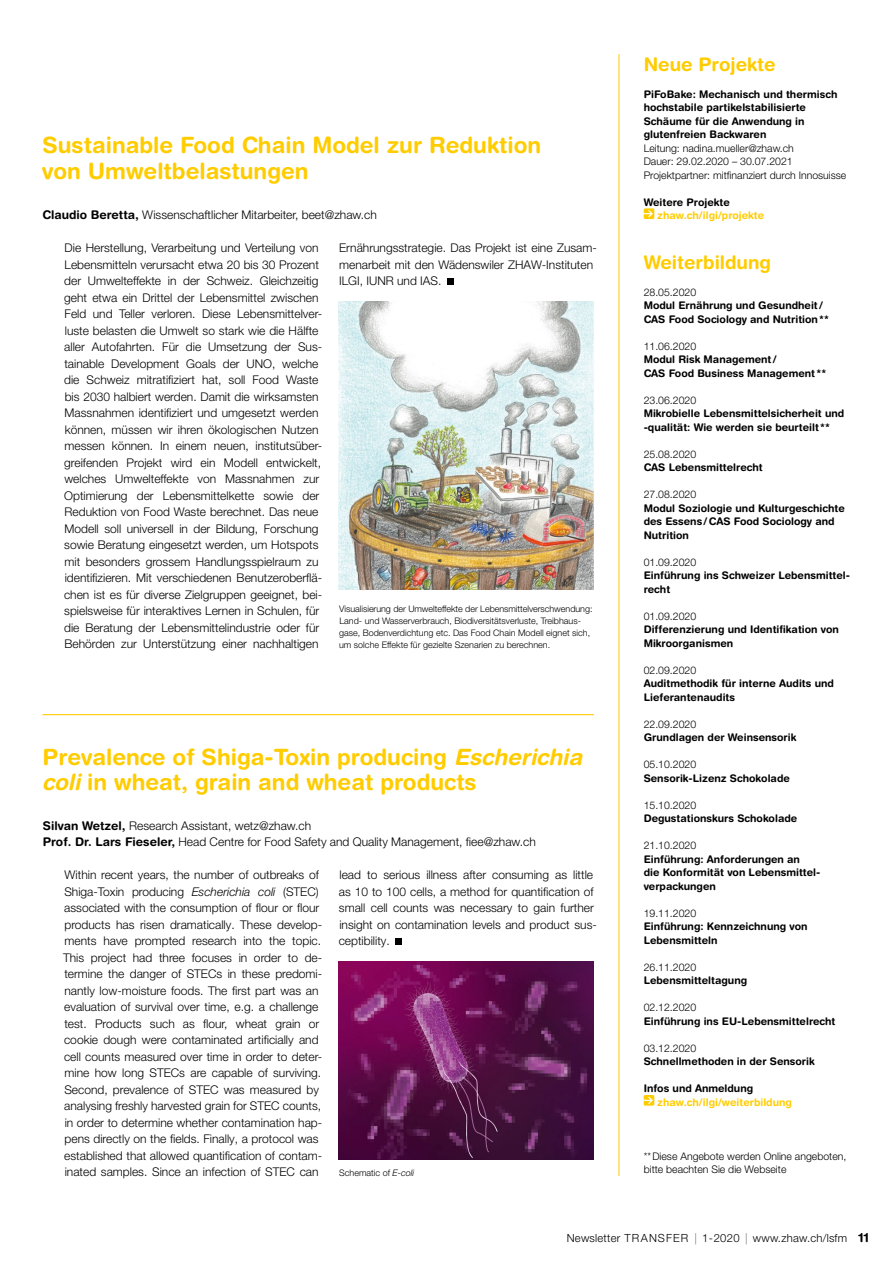
<style>
.page{position:relative;width:893px;height:1263px;background:#fff}
.page>*{position:absolute;margin:0;border:0;box-sizing:border-box;transform-origin:0 0}
.t1{font:700 22.5px/25.5px "Helvetica Rounded LT Std";color:#fc0}
.t2{font:700 18.75px "Helvetica Rounded LT Std";color:#fc0}
.t3{font:300 12px/16.5px "Helvetica Neue LT Pro";color:#000}
.t4{font:300 11.25px "Helvetica Neue LT Pro";letter-spacing:.02em;color:#000}
.t5{font:700 10.5px/13.5px "Helvetica Rounded LT Std";color:#000}
.t6{font:300 10.5px/13.5px "Helvetica Neue LT Pro";color:#000}
.t7{font:700 10.5px "Helvetica Rounded LT Std";color:#fc0}
.t8{font:300 9px/12px "Helvetica Neue LT Std";color:#000}
.s1{font-family:"Helvetica Rounded LT Std";font-weight:700}
.s2{font-family:"Helvetica Rounded";font-style:italic}
.s3{font-family:"Helvetica Neue LT Std";font-style:italic}
.s4{font-style:italic}
.s5{font-family:"Helvetica Rounded LT Std";font-weight:700;font-size:12.75px}
</style>
<div class="page">
<svg style="left:644px;top:208px;width:10px;height:11px"></svg>
<svg style="left:644px;top:1095px;width:10px;height:10px"></svg>
<hr style="left:619px;top:54px;width:1px;height:1122px;background:#fc0">
<hr style="left:43px;top:714px;width:551px;height:1px;background:#fc0">
<div style="left:447px;top:279px;width:7px;height:6px;background:#000"></div>
<svg style="left:396px;top:939px;width:6px;height:6px"></svg>
<img style="left:338px;top:962px;width:256px;height:198px">
<img style="left:338px;top:302px;width:256px;height:288px">
<h1 class="t1" style="left:42px;top:132px;width:501px">Sustainable Food Chain Model zur Reduktion von Umweltbelastungen</h1>
<p class="t3" style="left:43px;top:206px;width:336px"><span class="s1">Claudio Beretta,</span> Wissenschaftlicher Mitarbeiter, beet@zhaw.ch</p>
<p class="t3" style="left:64px;top:239px;width:260px">Die Herstellung, Verarbeitung und Verteilung von Lebensmitteln verursacht etwa 20 bis 30 Prozent der Umwelteffekte in der Schweiz. Gleichzeitig geht etwa ein Drittel der Lebensmittel zwischen Feld und Teller verloren. Diese Lebensmittelver&shy;luste belasten die Umwelt so stark wie die Hälfte aller Autofahrten. Für die Umsetzung der Sus&shy;tainable Development Goals der UNO, welche die Schweiz mitratifiziert hat, soll Food Waste bis 2030 halbiert werden. Damit die wirksamsten Massnahmen identifiziert und umgesetzt werden können, müssen wir ihren ökologischen Nutzen messen können. In einem neuen, institutsüber&shy;greifenden Projekt wird ein Modell entwickelt, welches Umwelteffekte von Massnahmen zur Optimierung der Lebensmittelkette sowie der Reduktion von Food Waste berechnet. Das neue Modell soll universell in der Bildung, Forschung sowie Beratung eingesetzt werden, um Hotspots mit besonders grossem Handlungsspielraum zu identifizieren. Mit verschiedenen Benutzeroberflä&shy;chen ist es für diverse Zielgruppen geeignet, bei&shy;spielsweise für interaktives Lernen in Schulen, für die Beratung der Lebensmittelindustrie oder für Behörden zur Unterstützung einer nachhaltigen</p>
<p class="t3" style="left:339px;top:239px;width:259px">Ernährungsstrategie. Das Projekt ist eine Zusam&shy;menarbeit mit den Wädenswiler ZHAW-Instituten<br>ILGI, IUNR und IAS.</p>
<p class="t8" style="left:339px;top:603px;width:255px">Visualisierung der Umwelteffekte der Lebensmittelverschwendung:<br>Land- und Wasserverbrauch, Biodiversitätsverluste, Treibhaus&shy;gase, Bodenverdichtung etc. Das Food Chain Modell eignet sich, um solche Effekte für gezielte Szenarien zu berechnen.</p>
<h1 class="t1" style="left:42px;top:744px;width:541px">Prevalence of Shiga-Toxin producing <span class="s2">Escherichia coli</span> in wheat, grain and wheat products</h1>
<p class="t3" style="left:43px;top:817px;width:495px"><span class="s1">Silvan Wetzel,</span> Research Assistant, wetz@zhaw.ch<br><span class="s1">Prof. Dr. Lars Fieseler,</span> Head Centre for Food Safety and Quality Management, fiee@zhaw.ch</p>
<p class="t3" style="left:63px;top:866px;width:261px">Within recent years, the number of outbreaks of Shiga-Toxin producing <span class="s3">Escherichia coli</span> (STEC) associated with the consumption of flour or flour products has risen dramatically. These develop&shy;ments have prompted research into the topic.<br>This project had three focuses in order to de&shy;termine the danger of STECs in these predomi&shy;nantly low-moisture foods. The first part was an evaluation of survival over time, e.g. a challenge test. Products such as flour, wheat grain or cookie dough were contaminated artificially and cell counts measured over time in order to deter&shy;mine how long STECs are capable of surviving.<br>Second, prevalence of STEC was measured by analysing freshly harvested grain for STEC counts, in order to determine whether contamination hap&shy;pens directly on the fields. Finally, a protocol was established that allowed quantification of contam&shy;inated samples. Since an infection of STEC can</p>
<p class="t3" style="left:339px;top:866px;width:260px">lead to serious illness after consuming as little as 10 to 100 cells, a method for quantification of small cell counts was necessary to gain further insight on contamination levels and product sus&shy;ceptibility.</p>
<p class="t8" style="left:339px;top:1167px;width:76px">Schematic of <span class="s4">E-coli</span></p>
<h2 class="t2" style="left:644px;top:52px;width:133px">Neue Projekte</h2>
<p class="t5" style="left:644px;top:87px;width:195px">PiFoBake: Mechanisch und thermisch hochstabile partikelstabilisierte<br>Schäume für die Anwendung in glutenfreien Backwaren</p>
<p class="t6" style="left:644px;top:141px;width:204px">Leitung: nadina.mueller@zhaw.ch<br>Dauer: 29.02.2020 – 30.07.2021<br>Projektpartner: mitfinanziert durch Innosuisse</p>
<p class="t5" style="left:644px;top:195px;width:88px">Weitere Projekte</p>
<p class="t7" style="left:657px;top:209px;width:108px">zhaw.ch/ilgi/projekte</p>
<h2 class="t2" style="left:644px;top:250px;width:129px">Weiterbildung</h2>
<p class="t6" style="left:644px;top:285px;width:54px">28.05.2020</p>
<p class="t5" style="left:644px;top:298px;width:187px">Modul Ernährung und Gesundheit/<br>CAS Food Sociology and Nutrition**</p>
<p class="t6" style="left:644px;top:339px;width:54px">11.06.2020</p>
<p class="t5" style="left:644px;top:352px;width:184px">Modul Risk Management/<br>CAS Food Business Management **</p>
<p class="t6" style="left:644px;top:393px;width:54px">23.06.2020</p>
<p class="t5" style="left:644px;top:406px;width:202px">Mikrobielle Lebensmittelsicherheit und -qualität: Wie werden sie beurteilt **</p>
<p class="t6" style="left:644px;top:447px;width:54px">25.08.2020</p>
<p class="t5" style="left:644px;top:460px;width:120px">CAS Lebensmittelrecht</p>
<p class="t6" style="left:644px;top:487px;width:54px">27.08.2020</p>
<p class="t5" style="left:644px;top:501px;width:203px">Modul Soziologie und Kulturgeschichte des Essens/CAS Food Sociology and<br>Nutrition</p>
<p class="t6" style="left:644px;top:555px;width:54px">01.09.2020</p>
<p class="t5" style="left:644px;top:568px;width:208px">Einführung ins Schweizer Lebensmittel&shy;recht</p>
<p class="t6" style="left:644px;top:609px;width:54px">01.09.2020</p>
<p class="t5" style="left:644px;top:622px;width:197px">Differenzierung und Identifikation von<br>Mikroorganismen</p>
<p class="t6" style="left:644px;top:663px;width:54px">02.09.2020</p>
<p class="t5" style="left:644px;top:676px;width:192px">Auditmethodik für interne Audits und<br>Lieferantenaudits</p>
<p class="t6" style="left:644px;top:717px;width:54px">22.09.2020</p>
<p class="t5" style="left:644px;top:730px;width:154px">Grundlagen der Weinsensorik</p>
<p class="t6" style="left:644px;top:757px;width:54px">05.10.2020</p>
<p class="t5" style="left:644px;top:771px;width:148px">Sensorik-Lizenz Schokolade</p>
<p class="t6" style="left:644px;top:798px;width:54px">15.10.2020</p>
<p class="t5" style="left:644px;top:811px;width:155px">Degustationskurs Schokolade</p>
<p class="t6" style="left:644px;top:838px;width:54px">21.10.2020</p>
<p class="t5" style="left:644px;top:852px;width:177px">Einführung: Anforderungen an<br>die Konformität von Lebensmittel&shy;verpackungen</p>
<p class="t6" style="left:644px;top:906px;width:54px">19.11.2020</p>
<p class="t5" style="left:644px;top:919px;width:165px">Einführung: Kennzeichnung von<br>Lebensmitteln</p>
<p class="t6" style="left:644px;top:960px;width:54px">26.11.2020</p>
<p class="t5" style="left:644px;top:973px;width:105px">Lebensmitteltagung</p>
<p class="t6" style="left:644px;top:1000px;width:54px">02.12.2020</p>
<p class="t5" style="left:644px;top:1014px;width:193px">Einführung ins EU-Lebensmittelrecht</p>
<p class="t6" style="left:644px;top:1041px;width:54px">03.12.2020</p>
<p class="t5" style="left:644px;top:1054px;width:173px">Schnellmethoden in der Sensorik</p>
<p class="t5" style="left:644px;top:1081px;width:111px">Infos und Anmeldung</p>
<p class="t7" style="left:657px;top:1095px;width:136px">zhaw.ch/ilgi/weiterbildung</p>
<p class="t6" style="left:644px;top:1149px;width:204px">**Diese Angebote werden Online angeboten, bitte beachten Sie die Webseite</p>
<p class="t4" style="left:567px;top:1231px;width:304px">Newsletter TRANSFER | 1-2020 | www.zhaw.ch/lsfm <span class="s5">11</span></p>
</div>
